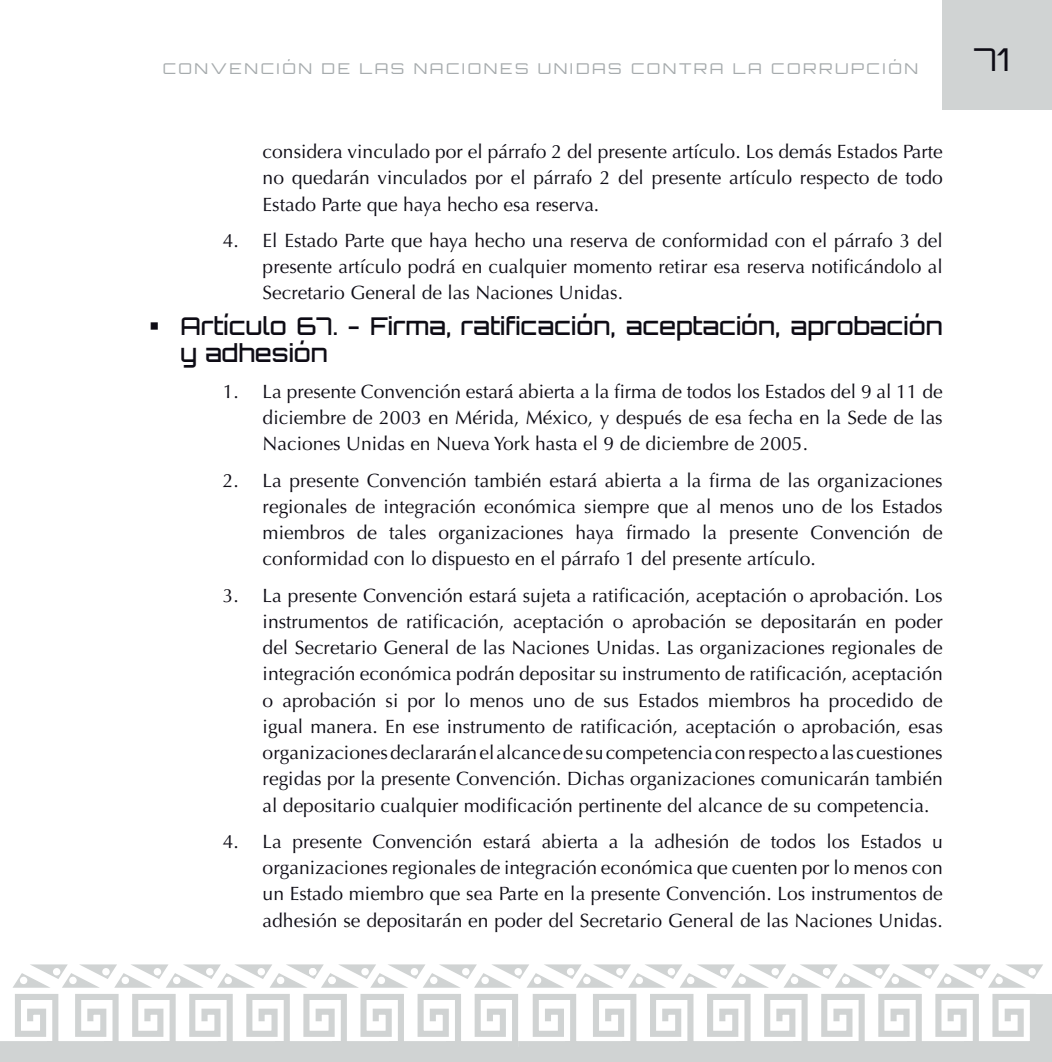
<style>
.page{position:relative;width:1052px;height:1062px;background:#fff}
.page>*{position:absolute;margin:0;border:0;box-sizing:border-box;transform-origin:0 0}
.t1{font:300 31.5px "Orbitron";color:#0e0c15;scale:1.1 1}
.t2{font:500 24.5px/26.2px "Orbitron";color:#0e0c15}
.t3{font:19.25px/26.2px "Optima LT Std";color:#0e0c15;text-align:justify}
.t4{font:300 14.88px "Orbitron";letter-spacing:.15em;color:#a6abad;scale:1.1 1}
</style>
<div class="page">
<div style="left:943px;top:0;width:109px;height:109px;background:#d0d3d3"></div>
<div style="left:0;top:1047px;width:1049px;height:15px;background:#d0d3d3"></div>
<div style="left:1031px;top:994px;width:20px;height:68px;background:#d0d3d3"></div>
<svg style="left:0;top:964px;width:1043px;height:83px"></svg>
<div style="left:842px;top:976px;width:7px;height:8px;background:#fff;border-radius:50%"></div>
<div style="left:823px;top:968px;width:7px;height:7px;background:#fff;border-radius:50%"></div>
<div style="left:328px;top:976px;width:8px;height:8px;background:#fff;border-radius:50%"></div>
<div style="left:309px;top:968px;width:7px;height:7px;background:#fff;border-radius:50%"></div>
<p class="t4" style="left:163px;top:59px;width:688px">CONVENCIÓN DE LAS NACIONES UNIDAS CONTRA LA CORRUPCIÓN</p>
<h1 class="t1" style="left:974px;top:39px;width:35px">71</h1>
<p class="t3" style="left:263px;top:139px;width:681px">considera vinculado por el párrafo 2 del presente artículo. Los demás Estados Parte no quedarán vinculados por el párrafo 2 del presente artículo respecto de todo Estado Parte que haya hecho esa reserva.</p>
<p class="t3" style="left:263px;top:227px;width:681px;text-indent:-40px">4. El Estado Parte que haya hecho una reserva de conformidad con el párrafo 3 del presente artículo podrá en cualquier momento retirar esa reserva notificándolo al Secretario General de las Naciones Unidas.</p>
<p class="t2" style="left:180px;top:313px;width:764px">Artículo 67. - Firma, ratificación, aceptación, aprobación y adhesión</p>
<p class="t3" style="left:263px;top:378px;width:681px;text-indent:-40px">1. La presente Convención estará abierta a la firma de todos los Estados del 9 al 11 de diciembre de 2003 en Mérida, México, y después de esa fecha en la Sede de las Naciones Unidas en Nueva York hasta el 9 de diciembre de 2005.</p>
<p class="t3" style="left:263px;top:467px;width:681px;text-indent:-40px">2. La presente Convención también estará abierta a la firma de las organizaciones regionales de integración económica siempre que al menos uno de los Estados miembros de tales organizaciones haya firmado la presente Convención de conformidad con lo dispuesto en el párrafo 1 del presente artículo.</p>
<p class="t3" style="left:263px;top:582px;width:682px;text-indent:-40px">3. La presente Convención estará sujeta a ratificación, aceptación o aprobación. Los instrumentos de ratificación, aceptación o aprobación se depositarán en poder del Secretario General de las Naciones Unidas. Las organizaciones regionales de integración económica podrán depositar su instrumento de ratificación, aceptación o aprobación si por lo menos uno de sus Estados miembros ha procedido de igual manera. En ese instrumento de ratificación, aceptación o aprobación, esas organizaciones declararán el alcance de su competencia con respecto a las cuestiones regidas por la presente Convención. Dichas organizaciones comunicarán también al depositario cualquier modificación pertinente del alcance de su competencia.</p>
<p class="t3" style="left:263px;top:828px;width:681px;text-indent:-40px">4. La presente Convención estará abierta a la adhesión de todos los Estados u organizaciones regionales de integración económica que cuenten por lo menos con un Estado miembro que sea Parte en la presente Convención. Los instrumentos de adhesión se depositarán en poder del Secretario General de las Naciones Unidas.</p>
</div>
